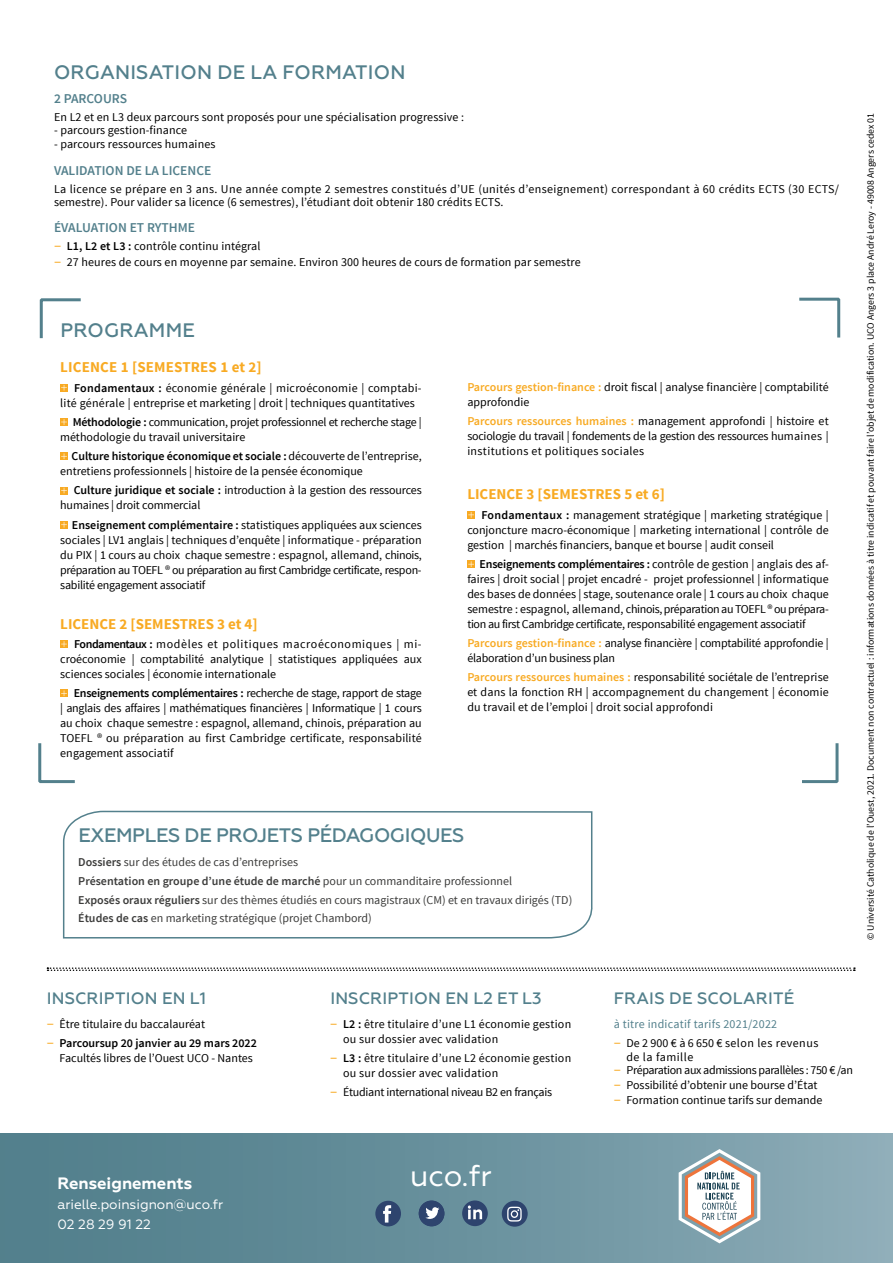
<style>
.page{position:relative;width:893px;height:1263px;background:#fff}
.page>*{position:absolute;margin:0;border:0;box-sizing:border-box;transform-origin:0 0}
.t1{font:30px "Geometria";color:#fff}
.t2{font:500 19.5px "Geometria";letter-spacing:.01em;color:#53808c}
.t3{font:500 19.5px "Geometria";letter-spacing:-.02em;color:#53808c}
.t4{font:500 16.5px "Geometria";letter-spacing:.01em;color:#53808c}
.t5{font:700 16.5px "Geometria";color:#fff}
.t6{font:700 15px "Source Sans Pro";color:#f8aa23}
.t7{font:600 13.5px "Source Sans Pro";color:#53808c}
.t8{font:13.5px/19.8px "Geometria";color:#fff}
.t9{font:12px/15px "Source Sans Pro";color:#000;text-align:justify}
.t10{font:12px/15px "Source Sans Pro";letter-spacing:.02em;color:#000}
.t11{font:12px/19.2px "Source Sans Pro";color:#3c3c3b}
.t12{font:12px/15px "Source Sans Pro";letter-spacing:-.02em;color:#000}
.t13{font:12px "Source Sans Pro";letter-spacing:-.03em;color:#000}
.t14{font:12px/13.5px "Source Sans Pro";letter-spacing:.04em;color:#000}
.t15{font:12px "Source Sans Pro";letter-spacing:.02em;color:#53808c}
.t16{font:9.75px "Source Sans Pro";color:#000}
.s1{font-size:15px;color:#f8aa23}
.s2{font-weight:600}
.s3{font-weight:600;color:#f8aa23}
</style>
<div class="page">
<svg style="left:39px;top:298px;width:42px;height:41px"></svg>
<svg style="left:802px;top:743px;width:37px;height:41px"></svg>
<div style="left:60px;top:384px;width:8px;height:7px;background:#f8aa23"></div>
<svg style="left:61px;top:385px;width:6px;height:6px"></svg>
<div style="left:60px;top:418px;width:8px;height:8px;background:#f8aa23"></div>
<svg style="left:61px;top:419px;width:6px;height:6px"></svg>
<div style="left:60px;top:452px;width:8px;height:8px;background:#f8aa23"></div>
<svg style="left:61px;top:453px;width:6px;height:6px"></svg>
<svg style="left:60px;top:487px;width:8px;height:7px"></svg>
<svg style="left:61px;top:488px;width:6px;height:5px"></svg>
<div style="left:60px;top:521px;width:8px;height:7px;background:#f8aa23"></div>
<svg style="left:61px;top:522px;width:6px;height:6px"></svg>
<div style="left:60px;top:640px;width:8px;height:8px;background:#f8aa23"></div>
<svg style="left:61px;top:641px;width:6px;height:6px"></svg>
<div style="left:60px;top:689px;width:8px;height:8px;background:#f8aa23"></div>
<svg style="left:61px;top:690px;width:6px;height:6px"></svg>
<div style="left:467px;top:511px;width:8px;height:8px;background:#f8aa23"></div>
<svg style="left:468px;top:512px;width:6px;height:6px"></svg>
<div style="left:467px;top:560px;width:8px;height:8px;background:#f8aa23"></div>
<svg style="left:468px;top:561px;width:6px;height:6px"></svg>
<div style="left:0;top:1134px;width:893px;height:129px;background:linear-gradient(to right,#4b7b87,#8babb6)"></div>
<svg style="left:47px;top:967px;width:808px;height:4px"></svg>
<svg style="left:799px;top:297px;width:42px;height:41px"></svg>
<svg style="left:38px;top:743px;width:37px;height:41px"></svg>
<svg style="left:62px;top:810px;width:531px;height:129px"></svg>
<svg style="left:679px;top:1149px;width:81px;height:94px"></svg>
<div style="left:375px;top:1201px;width:26px;height:25px;background:#2e446e;border-radius:50%"></div>
<svg style="left:383px;top:1205px;width:8px;height:17px"></svg>
<div style="left:462px;top:1200px;width:26px;height:26px;background:#2e446e;border-radius:50%"></div>
<svg style="left:468px;top:1205px;width:14px;height:14px"></svg>
<div style="left:502px;top:1201px;width:26px;height:26px;background:#2e446e;border-radius:50%"></div>
<svg style="left:507px;top:1207px;width:15px;height:14px"></svg>
<div style="left:419px;top:1200px;width:25px;height:26px;background:#2e446e;border-radius:50%"></div>
<svg style="left:425px;top:1207px;width:14px;height:12px"></svg>
<h2 class="t2" style="left:54px;top:61px;width:353px">ORGANISATION DE LA FORMATION</h2>
<p class="t7" style="left:54px;top:90px;width:75px">2 PARCOURS</p>
<p class="t9" style="left:54px;top:110px;width:411px">En L2 et en L3 deux parcours sont proposés pour une spécialisation progressive :</p>
<p class="t9" style="left:54px;top:123px;width:135px">- parcours gestion-finance</p>
<p class="t9" style="left:54px;top:137px;width:163px">- parcours ressources humaines</p>
<p class="t7" style="left:54px;top:162px;width:159px">VALIDATION DE LA LICENCE</p>
<p class="t10" style="left:54px;top:182px;width:786px;line-height:13.5px">La licence se prépare en 3 ans. Une année compte 2 semestres constitués d’UE (unités d’enseignement) correspondant à 60 crédits ECTS (30 ECTS/ semestre). Pour valider sa licence (6 semestres), l’étudiant doit obtenir 180 crédits ECTS.</p>
<p class="t7" style="left:54px;top:219px;width:143px">ÉVALUATION ET RYTHME</p>
<p class="t9" style="left:54px;top:238px;width:208px"><span class="s1">–</span> <span class="s2">L1, L2 et L3 :</span> contrôle continu intégral</p>
<p class="t9" style="left:54px;top:255px;width:528px"><span class="s1">–</span> 27 heures de cours en moyenne par semaine. Environ 300 heures de cours de formation par semestre</p>
<h2 class="t2" style="left:60px;top:319px;width:136px">PROGRAMME</h2>
<p class="t6" style="left:60px;top:358px;width:203px">LICENCE 1 [SEMESTRES 1 et 2]</p>
<p class="t9" style="left:60px;top:380px;width:363px;text-indent:14px"><span class="s2">Fondamentaux :</span> économie générale | microéconomie | comptabi&shy;lité générale | entreprise et marketing | droit | techniques quantitatives</p>
<p class="t12" style="left:60px;top:414px;width:363px;text-indent:13px"><span class="s2">Méthodologie :</span> communication, projet professionnel et recherche stage | méthodologie du travail universitaire</p>
<p class="t9" style="left:60px;top:449px;width:363px;text-indent:11px"><span class="s2">Culture historique économique et sociale :</span> découverte de l’entreprise, entretiens professionnels | histoire de la pensée économique</p>
<p class="t9" style="left:60px;top:483px;width:363px;text-indent:14px"><span class="s2">Culture juridique et sociale :</span> introduction à la gestion des ressources humaines | droit commercial</p>
<p class="t9" style="left:60px;top:517px;width:363px;text-indent:12px"><span class="s2">Enseignement complémentaire :</span> statistiques appliquées aux sciences sociales | LV1 anglais | techniques d’enquête | informatique - préparation du PIX | 1 cours au choix chaque semestre : espagnol, allemand, chinois, préparation au TOEFL ® ou préparation au first Cambridge certificate, respon&shy;sabilité engagement associatif</p>
<p class="t9" style="left:60px;top:636px;width:363px;text-indent:14px"><span class="s2">Fondamentaux :</span> modèles et politiques macroéconomiques | mi&shy;croéconomie | comptabilité analytique | statistiques appliquées aux sciences sociales | économie internationale</p>
<p class="t9" style="left:60px;top:686px;width:363px;text-indent:14px"><span class="s2">Enseignements complémentaires :</span> recherche de stage, rapport de stage | anglais des affaires | mathématiques financières | Informatique | 1 cours au choix chaque semestre : espagnol, allemand, chinois, préparation au TOEFL ® ou préparation au first Cambridge certificate, responsabilité engagement associatif</p>
<p class="t9" style="left:467px;top:379px;width:363px"><span class="s3">Parcours gestion-finance :</span> droit fiscal | analyse financière | comptabilité approfondie</p>
<p class="t9" style="left:467px;top:414px;width:363px"><span class="s3">Parcours ressources humaines :</span> management approfondi | histoire et sociologie du travail | fondements de la gestion des ressources humaines | institutions et politiques sociales</p>
<p class="t6" style="left:467px;top:485px;width:199px">LICENCE 3 [SEMESTRES 5 et 6]</p>
<p class="t9" style="left:467px;top:507px;width:363px;text-indent:14px"><span class="s2">Fondamentaux :</span> management stratégique | marketing stratégique | conjoncture macro-économique | marketing international | contrôle de gestion | marchés financiers, banque et bourse | audit conseil</p>
<p class="t9" style="left:467px;top:557px;width:363px;text-indent:12px"><span class="s2">Enseignements complémentaires :</span> contrôle de gestion | anglais des af&shy;faires | droit social | projet encadré - projet professionnel | informatique des bases de données | stage, soutenance orale | 1 cours au choix chaque semestre : espagnol, allemand, chinois, préparation au TOEFL ® ou prépara&shy;tion au first Cambridge certificate, responsabilité engagement associatif</p>
<p class="t12" style="left:467px;top:636px;width:363px"><span class="s3">Parcours gestion-finance :</span> analyse financière | comptabilité approfondie | élaboration d’un business plan</p>
<p class="t9" style="left:467px;top:670px;width:363px"><span class="s3">Parcours ressources humaines :</span> responsabilité sociétale de l’entreprise et dans la fonction RH | accompagnement du changement | économie du travail et de l’emploi | droit social approfondi</p>
<h2 class="t3" style="left:78px;top:824px;width:388px">EXEMPLES DE PROJETS PÉDAGOGIQUES</h2>
<p class="t11" style="left:78px;top:852px;width:496px"><span class="s2">Dossiers</span> sur des études de cas d’entreprises<br><span class="s2">Présentation en groupe d’une étude de marché</span> pour un commanditaire professionnel<br><span class="s2">Exposés oraux réguliers</span> sur des thèmes étudiés en cours magistraux (CM) et en travaux dirigés (TD)</p>
<p class="t11" style="left:78px;top:909px;width:295px"><span class="s2">Études de cas</span> en marketing stratégique (projet Chambord)</p>
<p class="t16" style="left:864px;top:940px;width:828px;rotate:-90deg">© Université Catholique de l’Ouest, 2021. Document non contractuel : informations données à titre indicatif et pouvant faire l’objet de modification. UCO Angers 3 place André Leroy - 49008 Angers cedex 01</p>
<h3 class="t4" style="left:47px;top:989px;width:161px">INSCRIPTION EN L1</h3>
<p class="t9" style="left:47px;top:1016px;width:160px"><span class="s1">–</span> Être titulaire du baccalauréat</p>
<p class="t9" style="left:60px;top:1036px;width:199px;text-indent:-13px"><span class="s1">–</span> <span class="s2">Parcoursup 20 janvier au 29 mars 2022<br></span>Facultés libres de l’Ouest UCO - Nantes</p>
<h3 class="t4" style="left:330px;top:989px;width:213px">INSCRIPTION EN L2 ET L3</h3>
<p class="t10" style="left:343px;top:1016px;width:230px;text-indent:-13px"><span class="s1">–</span> <span class="s2">L2 :</span> être titulaire d’une L1 économie gestion ou sur dossier avec validation</p>
<p class="t10" style="left:343px;top:1051px;width:230px;text-indent:-13px"><span class="s1">–</span> <span class="s2">L3 :</span> être titulaire d’une L2 économie gestion ou sur dossier avec validation</p>
<p class="t12" style="left:330px;top:1085px;width:223px"><span class="s1">–</span> Étudiant international niveau B2 en français</p>
<h3 class="t4" style="left:614px;top:989px;width:182px">FRAIS DE SCOLARITÉ</h3>
<p class="t15" style="left:614px;top:1017px;width:165px">à titre indicatif tarifs 2021/2022</p>
<p class="t14" style="left:626px;top:1037px;width:193px;text-indent:-13px"><span class="s1">–</span> De 2 900 € à 6 650 € selon les revenus de la famille</p>
<p class="t13" style="left:614px;top:1063px;width:241px"><span class="s1">–</span> Préparation aux admissions parallèles : 750 € /an</p>
<p class="t9" style="left:614px;top:1078px;width:205px"><span class="s1">–</span> Possibilité d’obtenir une bourse d’État</p>
<p class="t9" style="left:614px;top:1093px;width:210px"><span class="s1">–</span> Formation continue tarifs sur demande</p>
<h3 class="t5" style="left:57px;top:1174px;width:136px">Renseignements</h3>
<p class="t8" style="left:57px;top:1194px;width:167px">arielle.poinsignon@uco.fr<br>02 28 29 91 22</p>
<h1 class="t1" style="left:410px;top:1159px;width:83px">uco.fr</h1>
</div>
